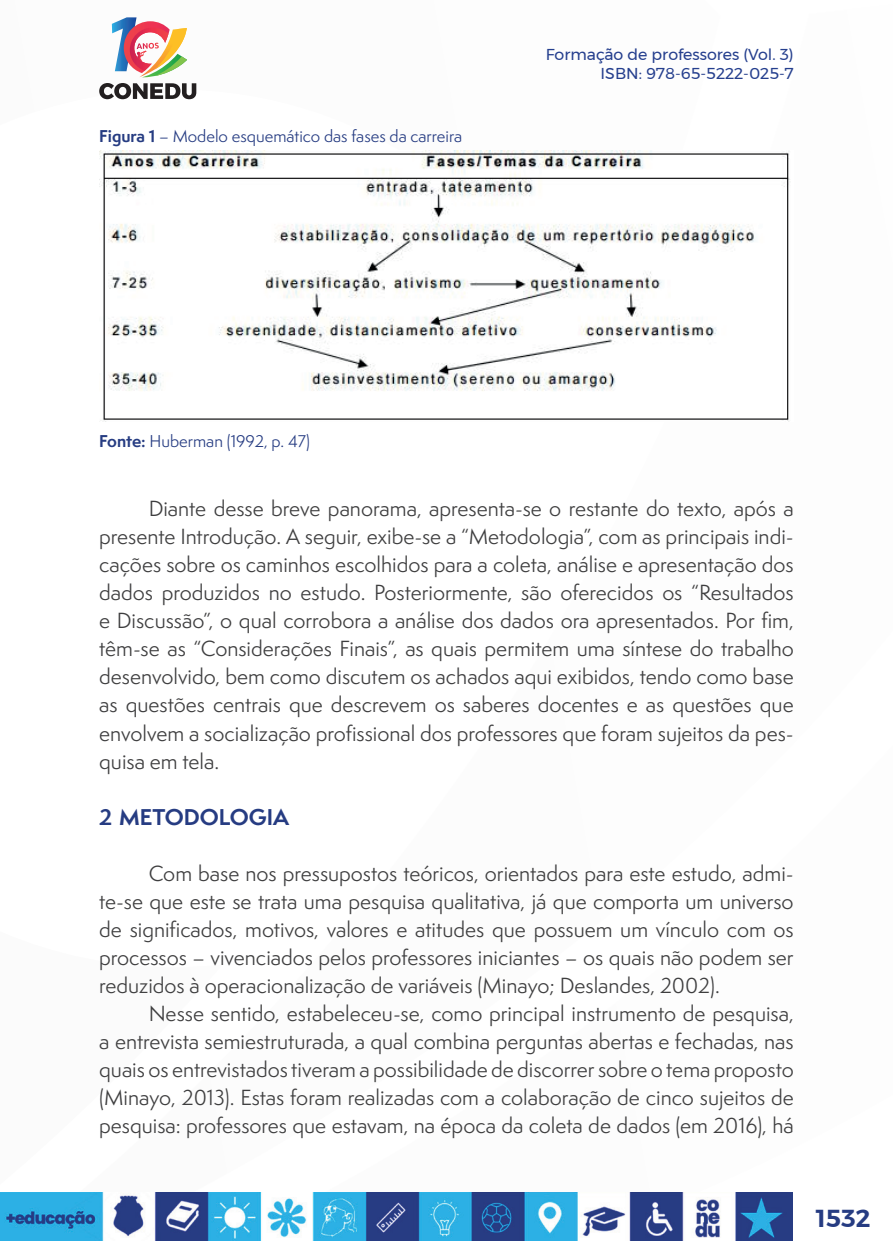
<style>
.page{position:relative;width:893px;height:1241px;background:#fff}
.page>*{position:absolute;margin:0;border:0;box-sizing:border-box;transform-origin:0 0}
.t1{font:600 24.5px "Montserrat";color:#263c82}
._8_SUBTÍTULO{font:700 21px "Semplicita Pro";color:#263c82}
._7_CORPO{font:20.12px/28px "Semplicita Pro";color:#3e3e3f;text-align:justify}
.t2{font:15.75px/18.9px "Montserrat";color:#253f8e;text-align:right}
._9_LEGENDAS{font:15.75px "Semplicita Pro";color:#263c82}
._13_FONTES{font:15.75px "Semplicita Pro";color:#263c82}
.s1{font-weight:700}
</style>
<div class="page">
<svg style="left:112px;top:17px;width:75px;height:60px"></svg>
<svg style="left:99px;top:83px;width:97px;height:16px"></svg>
<img style="left:0;top:1192px;width:793px;height:48px">
<img style="left:99px;top:151px;width:691px;height:270px">
<p class="_9_LEGENDAS" style="left:99px;top:125px;width:364px"><span class="s1">Figura 1</span> – Modelo esquemático das fases da carreira</p>
<p class="t2" style="left:546px;top:45px;width:250px">Formação de professores (Vol. 3)<br>ISBN: 978-65-5222-025-7</p>
<p class="_13_FONTES" style="left:99px;top:429px;width:212px"><span class="s1">Fonte:</span> Huberman (1992, p. 47)</p>
<p class="_7_CORPO" style="left:99px;top:494px;width:696px;text-indent:50px">Diante desse breve panorama, apresenta-se o restante do texto, após a presente Introdução. A seguir, exibe-se a “Metodologia”, com as principais indi&shy;cações sobre os caminhos escolhidos para a coleta, análise e apresentação dos dados produzidos no estudo. Posteriormente, são oferecidos os “Resultados e Discussão”, o qual corrobora a análise dos dados ora apresentados. Por fim, têm-se as “Considerações Finais”, as quais permitem uma síntese do trabalho desenvolvido, bem como discutem os achados aqui exibidos, tendo como base as questões centrais que descrevem os saberes docentes e as questões que envolvem a socialização profissional dos professores que foram sujeitos da pes&shy;quisa em tela.</p>
<p class="_8_SUBTÍTULO" style="left:99px;top:800px;width:192px">2 METODOLOGIA</p>
<p class="_7_CORPO" style="left:99px;top:858px;width:696px;text-indent:50px">Com base nos pressupostos teóricos, orientados para este estudo, admi&shy;te-se que este se trata uma pesquisa qualitativa, já que comporta um universo de significados, motivos, valores e atitudes que possuem um vínculo com os processos – vivenciados pelos professores iniciantes – os quais não podem ser reduzidos à operacionalização de variáveis (Minayo; Deslandes, 2002).</p>
<p class="_7_CORPO" style="left:99px;top:998px;width:696px;text-indent:50px">Nesse sentido, estabeleceu-se, como principal instrumento de pesquisa, a entrevista semiestruturada, a qual combina perguntas abertas e fechadas, nas quais os entrevistados tiveram a possibilidade de discorrer sobre o tema proposto (Minayo, 2013). Estas foram realizadas com a colaboração de cinco sujeitos de pesquisa: professores que estavam, na época da coleta de dados (em 2016), há</p>
<p class="t1" style="left:816px;top:1198px;width:56px">1532</p>
</div>
